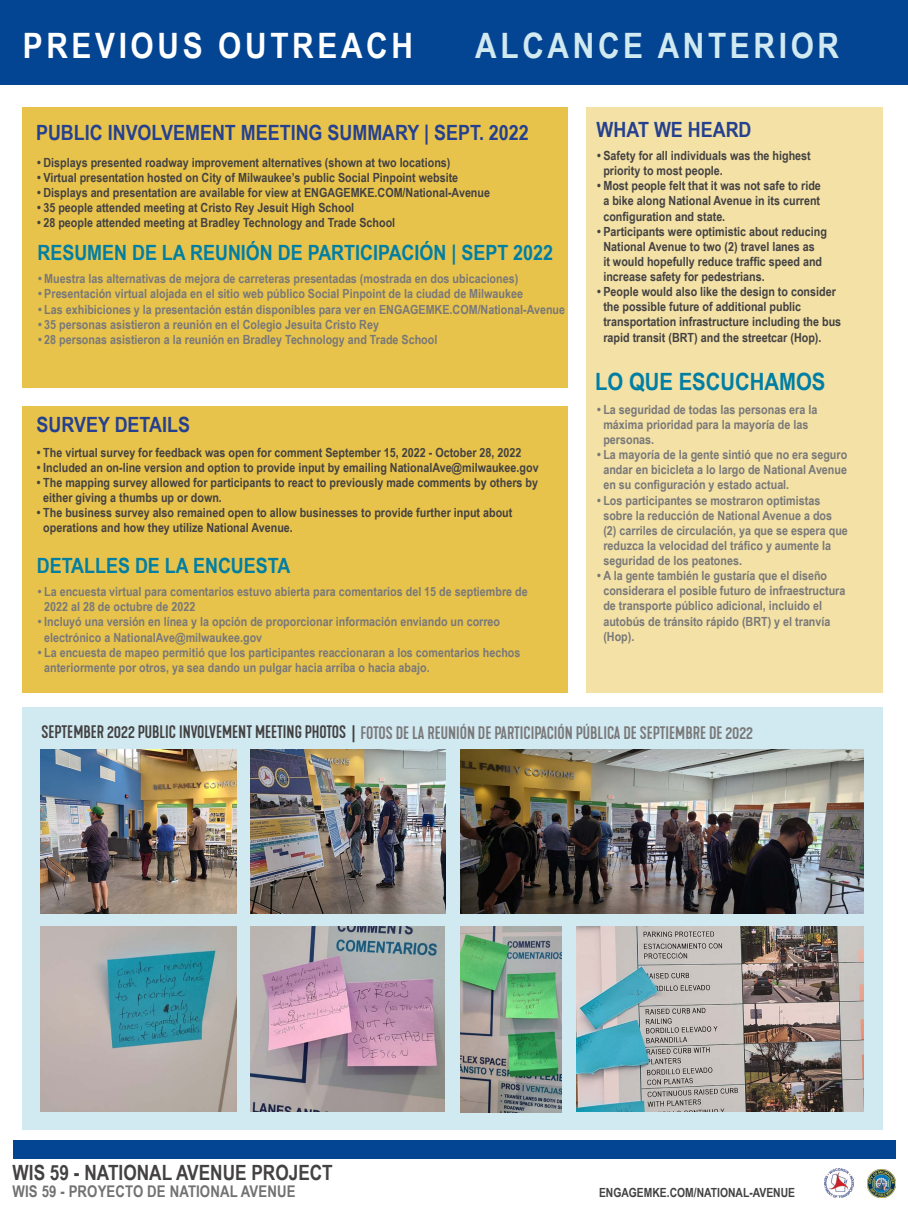
<style>
.page{position:relative;width:908px;height:1210px;background:#fff}
.page>*{position:absolute;margin:0;border:0;box-sizing:border-box;transform-origin:0 0}
.t1{font:700 35px "Arial Narrow";letter-spacing:.1em;color:#fff;scale:1.04 1}
.t2{font:700 35px "Arial Narrow";letter-spacing:.1em;color:#d1e9f1;scale:1.04 1}
.t3{font:700 23.8px "Arial Narrow";color:#007ea4;scale:1.04 1}
.t4{font:700 21px "Arial Narrow";color:#25408f;scale:1.04 1}
.t5{font:700 21px "Arial Narrow";color:#007ea4;scale:1.04 1}
.t6{font:700 21px "Arial Narrow";color:#434142}
.t7{font:500 16.94px "Kapra Neue";color:#797879}
.t8{font:700 16.1px "Arial Narrow";letter-spacing:.005em;color:#434142}
.t9{font:700 12.6px/15.1px "Arial Narrow";color:#797879;scale:1.04 1}
.t10{font:700 12.6px/15.1px "Arial Narrow";color:#434142;scale:1.04 1}
.t11{font:700 12.6px "Arial Narrow";color:#434142}
.s1{color:#434142}
</style>
<div class="page">
<img style="left:867px;top:1169px;width:28px;height:28px">
<img style="left:824px;top:1169px;width:28px;height:28px">
<div style="left:13px;top:1140px;width:881px;height:18px;background:#034592"></div>
<div style="left:22px;top:107px;width:545px;height:280px;background:#e8c34b"></div>
<div style="left:22px;top:406px;width:545px;height:286px;background:#e8c34b"></div>
<div style="left:586px;top:107px;width:296px;height:586px;background:#f3e1a5"></div>
<div style="left:0;top:0;width:907px;height:84px;background:#034592"></div>
<div style="left:22px;top:707px;width:860px;height:422px;background:#d1e9f1"></div>
<img style="left:41px;top:750px;width:195px;height:163px">
<img style="left:41px;top:926px;width:195px;height:186px">
<img style="left:250px;top:750px;width:195px;height:163px">
<img style="left:250px;top:926px;width:194px;height:186px">
<img style="left:460px;top:926px;width:101px;height:186px">
<img style="left:460px;top:750px;width:403px;height:163px">
<img style="left:576px;top:926px;width:287px;height:186px">
<p class="t1" style="left:23px;top:19px;width:376px">PREVIOUS OUTREACH</p>
<p class="t2" style="left:475px;top:19px;width:351px">ALCANCE ANTERIOR</p>
<h1 class="t4" style="left:36px;top:117px;width:475px">PUBLIC INVOLVEMENT MEETING SUMMARY | SEPT. 2022</h1>
<p class="t10" style="left:37px;top:154px;width:399px">• Displays presented roadway improvement alternatives (shown at two locations)</p>
<p class="t10" style="left:37px;top:169px;width:406px">• Virtual presentation hosted on City of Milwaukee’s public Social Pinpoint website</p>
<p class="t10" style="left:37px;top:184px;width:437px">• Displays and presentation are available for view at ENGAGEMKE.COM/National-Avenue</p>
<p class="t10" style="left:37px;top:199px;width:306px">• 35 people attended meeting at Cristo Rey Jesuit High School</p>
<p class="t10" style="left:37px;top:214px;width:346px">• 28 people attended meeting at Bradley Technology and Trade School</p>
<h1 class="t5" style="left:37px;top:236px;width:497px">RESUMEN DE LA REUNIÓN DE PARTICIPACIÓN | SEPT 2022</h1>
<p class="t9" style="left:38px;top:271px;width:463px">• Muestra las alternativas de mejora de carreteras presentadas (mostrada en dos ubicaciones)</p>
<p class="t9" style="left:38px;top:286px;width:468px">• Presentación virtual alojada en el sitio web público Social Pinpoint de la ciudad de Milwaukee</p>
<p class="t9" style="left:38px;top:301px;width:508px">• Las exhibiciones y la presentación están disponibles para ver en ENGAGEMKE.COM/National-Avenue</p>
<p class="t9" style="left:38px;top:316px;width:329px">• 35 personas asistieron a reunión en el Colegio Jesuita Cristo Rey</p>
<p class="t9" style="left:38px;top:331px;width:385px">• 28 personas asistieron a la reunión en Bradley Technology and Trade School</p>
<h1 class="t4" style="left:37px;top:409px;width:149px">SURVEY DETAILS</h1>
<p class="t10" style="left:37px;top:444px;width:467px">• The virtual survey for feedback was open for comment September 15, 2022 - October 28, 2022</p>
<p class="t10" style="left:37px;top:459px;width:483px">• Included an on-line version and option to provide input by emailing NationalAve@milwaukee.gov</p>
<p class="t10" style="left:43px;top:474px;width:477px;text-indent:-6px">• The mapping survey allowed for participants to react to previously made comments by others by either giving a thumbs up or down.</p>
<p class="t10" style="left:43px;top:504px;width:452px;text-indent:-6px">• The business survey also remained open to allow businesses to provide further input about operations and how they utilize National Avenue.</p>
<h1 class="t5" style="left:37px;top:550px;width:245px">DETALLES DE LA ENCUESTA</h1>
<p class="t9" style="left:44px;top:583px;width:466px;text-indent:-6px">• La encuesta virtual para comentarios estuvo abierta para comentarios del 15 de septiembre de<br>2022 al 28 de octubre de 2022</p>
<p class="t9" style="left:44px;top:614px;width:440px;text-indent:-6px">• Incluyó una versión en línea y la opción de proporcionar información enviando un correo electrónico a NationalAve@milwaukee.gov</p>
<p class="t9" style="left:44px;top:644px;width:459px;text-indent:-6px">• La encuesta de mapeo permitió que los participantes reaccionaran a los comentarios hechos anteriormente por otros, ya sea dando un pulgar hacia arriba o hacia abajo.</p>
<h1 class="t4" style="left:596px;top:114px;width:150px">WHAT WE HEARD</h1>
<p class="t10" style="left:603px;top:147px;width:201px;text-indent:-6px">• Safety for all individuals was the highest priority to most people.</p>
<p class="t10" style="left:597px;top:178px;width:217px;text-align:center">• Most people felt that it was not safe to ride a bike along National Avenue in its current</p>
<p class="t10" style="left:603px;top:208px;width:119px">configuration and state.</p>
<p class="t10" style="left:597px;top:223px;width:222px;text-align:center">• Participants were optimistic about reducing<br>National Avenue to two (2) travel lanes as</p>
<p class="t10" style="left:603px;top:253px;width:212px">it would hopefully reduce traffic speed and</p>
<p class="t10" style="left:603px;top:268px;width:157px">increase safety for pedestrians.</p>
<p class="t10" style="left:603px;top:283px;width:230px;text-indent:-6px">• People would also like the design to consider the possible future of additional public transportation infrastructure including the bus rapid transit (BRT) and the streetcar (Hop).</p>
<h1 class="t3" style="left:595px;top:364px;width:223px">LO QUE ESCUCHAMOS</h1>
<p class="t9" style="left:603px;top:401px;width:207px;text-indent:-6px">• La seguridad de todas las personas era la máxima prioridad para la mayoría de las personas.</p>
<p class="t9" style="left:597px;top:446px;width:242px;text-align:center">• La mayoría de la gente sintió que no era seguro andar en bicicleta a lo largo de National Avenue</p>
<p class="t9" style="left:603px;top:477px;width:180px">en su configuración y estado actual.</p>
<p class="t9" style="left:603px;top:492px;width:221px;text-indent:-6px">• Los participantes se mostraron optimistas sobre la reducción de National Avenue a dos</p>
<p class="t9" style="left:603px;top:522px;width:236px">(2) carriles de circulación, ya que se espera que</p>
<p class="t9" style="left:603px;top:537px;width:220px">reduzca la velocidad del tráfico y aumente la</p>
<p class="t9" style="left:603px;top:552px;width:135px">seguridad de los peatones.</p>
<p class="t9" style="left:603px;top:567px;width:234px;text-indent:-6px">• A la gente también le gustaría que el diseño considerara el posible futuro de infraestructura de transporte público adicional, incluido el autobús de tránsito rápido (BRT) y el tranvía (Hop).</p>
<p class="t7" style="left:41px;top:722px;width:712px"><span class="s1">SEPTEMBER 2022 PUBLIC INVOLVEMENT MEETING PHOTOS |</span> FOTOS DE LA REUNIÓN DE PARTICIPACIÓN PÚBLICA DE SEPTIEMBRE DE 2022</p>
<h3 class="t6" style="left:13px;top:1156px;width:321px">WIS 59 - NATIONAL AVENUE PROJECT</h3>
<p class="t8" style="left:13px;top:1179px;width:284px">WIS 59 - PROYECTO DE NATIONAL AVENUE</p>
<p class="t11" style="left:598px;top:1183px;width:197px">ENGAGEMKE.COM/NATIONAL-AVENUE</p>
</div>
